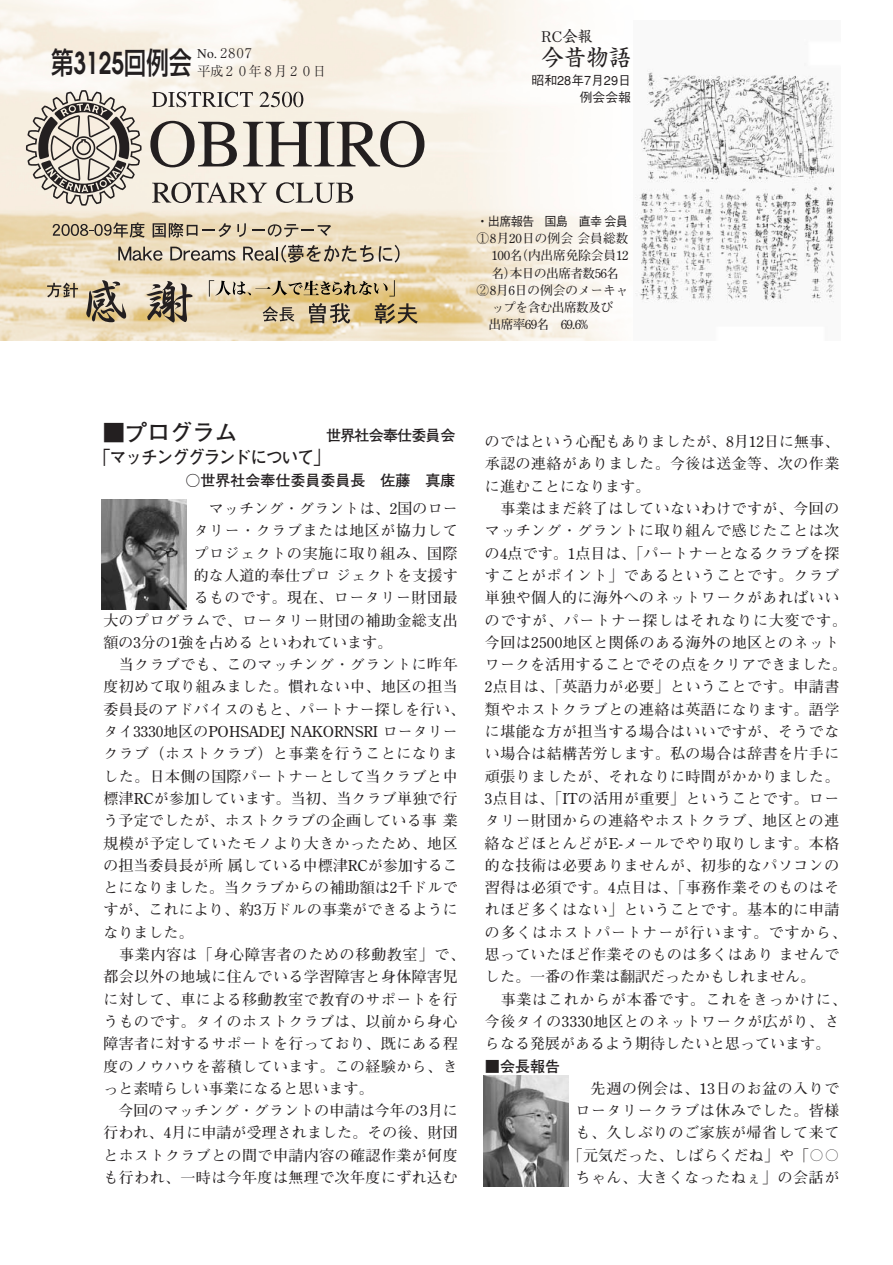
<style>
.page{position:relative;width:893px;height:1265px;background:#fff}
.page>*{position:absolute;margin:0;border:0;box-sizing:border-box;transform-origin:0 0}
.t1{font:500 30px "Shin Go";color:#231f20;scale:.75 1}
.t2{font:700 22.5px "Futo Go B101";color:#231f20}
.t3{font:22.5px "Shinsei Kai CBSK1";color:#231f20}
.t4{font:700 18px "Futo Go B101";letter-spacing:-.055em;color:#231f20;scale:.92 1}
.t5{font:700 15px/22.4px "Futo Min A101";letter-spacing:.03em;color:#231f20}
.t6{font:700 15px "Futo Min A101";letter-spacing:.005em;color:#231f20}
.t7{font:700 15px "Futo Min A101";color:#231f20}
.t8{font:700 15px "Futo Min A101";letter-spacing:.01em;color:#231f20}
.t9{font:700 15px "Futo Go B101";color:#231f20}
.t10{font:700 15px "Futo Min A101";letter-spacing:.05em;color:#231f20}
.t11{font:700 15px "Futo Go B101";letter-spacing:-.055em;color:#231f20}
.t12{font:15px "Shinsei Kai CBSK1";color:#231f20}
.t13{font:300 13.5px/17.2px "Ryumin";letter-spacing:-.05em;color:#231f20}
.t14{font:700 12.75px "Futo Min A101";letter-spacing:-.05em;color:#231f20}
.t15{font:700 12.75px "Futo Min A101";letter-spacing:-.015em;color:#231f20}
.t16{font:500 12.75px/16.5px "Gothic BBB";color:#231f20;text-align:right}
.t17{font:700 12.75px "Futo Min A101";letter-spacing:.005em;color:#231f20}
.t18{font:500 12.75px "Gothic BBB";letter-spacing:-.055em;color:#231f20;scale:.95 1}
.s1{font-family:"Avant Garde";font-weight:600}
</style>
<div class="page">
<img style="left:1px;top:0;width:612px;height:340px">
<svg style="left:26px;top:90px;width:115px;height:116px;background:#bbb4ab"></svg>
<svg style="left:152px;top:182px;width:115px;height:21px;background:#b7b1a9"></svg>
<svg style="left:276px;top:182px;width:77px;height:21px;background:#bcb7ae"></svg>
<svg style="left:53px;top:222px;width:92px;height:16px"></svg>
<svg style="left:153px;top:223px;width:78px;height:15px"></svg>
<svg style="left:237px;top:223px;width:9px;height:14px"></svg>
<svg style="left:252px;top:224px;width:79px;height:13px"></svg>
<svg style="left:118px;top:247px;width:44px;height:14px"></svg>
<svg style="left:170px;top:247px;width:65px;height:14px"></svg>
<svg style="left:243px;top:245px;width:130px;height:18px;background:#b3a791"></svg>
<svg style="left:379px;top:245px;width:20px;height:18px"></svg>
<svg style="left:47px;top:282px;width:31px;height:15px"></svg>
<svg style="left:263px;top:306px;width:31px;height:16px"></svg>
<svg style="left:309px;top:303px;width:41px;height:20px"></svg>
<svg style="left:375px;top:303px;width:43px;height:21px"></svg>
<svg style="left:86px;top:280px;width:40px;height:42px;background:#a3967f"></svg>
<svg style="left:146px;top:281px;width:47px;height:41px;background:#9c917c"></svg>
<svg style="left:152px;top:92px;width:101px;height:15px"></svg>
<svg style="left:259px;top:91px;width:44px;height:16px"></svg>
<svg style="left:150px;top:121px;width:87px;height:46px;background:#aba59d"></svg>
<svg style="left:243px;top:121px;width:181px;height:46px;background:#aca79f"></svg>
<svg style="left:209px;top:280px;width:186px;height:17px;background:#bead86"></svg>
<img style="left:635px;top:70px;width:200px;height:233px">
<svg style="left:102px;top:500px;width:85px;height:110px"></svg>
<img style="left:102px;top:499px;width:84px;height:110px">
<div style="left:483px;top:1076px;width:91px;height:110px;background:linear-gradient(to bottom,#fff,#fff)"></div>
<img style="left:483px;top:1076px;width:85px;height:110px">
<h1 class="t1" style="left:51px;top:51px;width:189px">第<span class="s1">3125</span>回例会</h1>
<p class="t13" style="left:197px;top:47px;width:130px">No. ２８０７<br>平成２０年８月２０日</p>
<p class="t12" style="left:541px;top:31px;width:53px">RC会報</p>
<h2 class="t3" style="left:541px;top:49px;width:91px">今昔物語</h2>
<p class="t16" style="left:531px;top:74px;width:101px">昭和28年7月29日例会会報</p>
<p class="t18" style="left:476px;top:216px;width:161px">・出席報告 国島　直幸会員</p>
<p class="t17" style="left:476px;top:234px;width:154px">①8月20日の例会会員総数</p>
<p class="t15" style="left:491px;top:251px;width:139px">100名（内出席免除会員12</p>
<p class="t14" style="left:491px;top:268px;width:129px">名）本日の出席者数56名</p>
<p class="t15" style="left:476px;top:286px;width:154px">②8月6日の例会のメーキャ</p>
<p class="t14" style="left:491px;top:303px;width:123px">ップを含む出席数及び</p>
<p class="t14" style="left:488px;top:320px;width:101px">出席率69名　69.6%</p>
<h2 class="t2" style="left:102px;top:424px;width:137px">■プログラム</h2>
<p class="t11" style="left:326px;top:430px;width:131px">世界社会奉仕委員会</p>
<p class="t4" style="left:94px;top:450px;width:257px">「マッチンググランドについて」</p>
<p class="t9" style="left:185px;top:474px;width:272px">○世界社会奉仕委員委員長　佐藤　真康</p>
<p class="t6" style="left:209px;top:503px;width:250px">マッチング・グラントは、2国のロー</p>
<p class="t5" style="left:194px;top:521px;width:265px">タリー・クラブまたは地区が協力して</p>
<p class="t5" style="left:194px;top:544px;width:265px">プロジェクトの実施に取り組み、国際</p>
<p class="t5" style="left:194px;top:566px;width:265px">的な人道的奉仕プロジェクトを支援す</p>
<p class="t5" style="left:194px;top:588px;width:265px">るものです。現在、ロータリー財団最</p>
<p class="t5" style="left:103px;top:611px;width:356px">大のプログラムで、ロータリー財団の補助金総支出</p>
<p class="t7" style="left:103px;top:637px;width:290px">額の3分の1強を占めるといわれています。</p>
<p class="t5" style="left:119px;top:655px;width:340px">当クラブでも、このマッチング・グラントに昨年</p>
<p class="t5" style="left:103px;top:677px;width:356px">度初めて取り組みました。慣れない中、地区の担当</p>
<p class="t6" style="left:103px;top:704px;width:363px">委員長のアドバイスのもと、パートナー探しを行い、</p>
<p class="t7" style="left:103px;top:726px;width:356px">タイ3330地区のPOHSADEJ NAKORNSRI ロータリー</p>
<p class="t5" style="left:103px;top:744px;width:356px">クラブ（ホストクラブ）と事業を行うことになりま</p>
<p class="t5" style="left:103px;top:767px;width:356px">した。日本側の国際パートナーとして当クラブと中</p>
<p class="t5" style="left:103px;top:789px;width:356px">標津RCが参加しています。当初、当クラブ単独で行</p>
<p class="t8" style="left:103px;top:815px;width:356px">う予定でしたが、ホストクラブの企画している事業</p>
<p class="t5" style="left:103px;top:834px;width:356px">規模が予定していたモノより大きかったため、地区</p>
<p class="t7" style="left:103px;top:860px;width:356px">の担当委員長が所属している中標津RCが参加するこ</p>
<p class="t6" style="left:103px;top:882px;width:356px">とになりました。当クラブからの補助額は2千ドルで</p>
<p class="t6" style="left:103px;top:904px;width:356px">すが、これにより、約3万ドルの事業ができるように</p>
<p class="t5" style="left:103px;top:923px;width:92px">なりました。</p>
<p class="t10" style="left:119px;top:949px;width:347px">事業内容は「身心障害者のための移動教室」で、</p>
<p class="t5" style="left:103px;top:967px;width:356px">都会以外の地域に住んでいる学習障害と身体障害児</p>
<p class="t5" style="left:103px;top:990px;width:356px">に対して、車による移動教室で教育のサポートを行</p>
<p class="t5" style="left:103px;top:1012px;width:356px">うものです。タイのホストクラブは、以前から身心</p>
<p class="t5" style="left:103px;top:1034px;width:356px">障害者に対するサポートを行っており、既にある程</p>
<p class="t5" style="left:103px;top:1056px;width:356px">度のノウハウを蓄積しています。この経験から、き</p>
<p class="t7" style="left:103px;top:1083px;width:272px">っと素晴らしい事業になると思います。</p>
<p class="t6" style="left:118px;top:1105px;width:341px">今回のマッチング・グラントの申請は今年の3月に</p>
<p class="t6" style="left:103px;top:1127px;width:356px">行われ、4月に申請が受理されました。その後、財団</p>
<p class="t5" style="left:103px;top:1146px;width:356px">とホストクラブとの間で申請内容の確認作業が何度</p>
<p class="t5" style="left:103px;top:1168px;width:356px">も行われ、一時は今年度は無理で次年度にずれ込む</p>
<p class="t5" style="left:485px;top:432px;width:356px;text-align:justify">のではという心配もありましたが、8月12日に無事、承認の連絡がありました。今後は送金等、次の作業に進むことになります。</p>
<p class="t5" style="left:485px;top:499px;width:363px;text-indent:15px">事業はまだ終了はしていないわけですが、今回のマッチング・グラントに取り組んで感じたことは次の4点です。1点目は、「パートナーとなるクラブを探すことがポイント」であるということです。クラブ単独や個人的に海外へのネットワークがあればいいのですが、パートナー探しはそれなりに大変です。今回は2500地区と関係のある海外の地区とのネットワークを活用することでその点をクリアできました。<br>2点目は、「英語力が必要」ということです。申請書類やホストクラブとの連絡は英語になります。語学に堪能な方が担当する場合はいいですが、そうでない場合は結構苦労します。私の場合は辞書を片手に頑張りましたが、それなりに時間がかかりました。<br>3点目は、「ITの活用が重要」ということです。ロータリー財団からの連絡やホストクラブ、地区との連絡などほとんどがE-メールでやり取りします。本格的な技術は必要ありませんが、初歩的なパソコンの習得は必須です。4点目は、「事務作業そのものはそれほど多くはない」ということです。基本的に申請の多くはホストパートナーが行います。ですから、思っていたほど作業そのものは多くはありませんでした。一番の作業は翻訳だったかもしれません。</p>
<p class="t5" style="left:485px;top:990px;width:363px;text-indent:16px">事業はこれからが本番です。これをきっかけに、今後タイの3330地区とのネットワークが広がり、さらなる発展があるよう期待したいと思っています。</p>
<p class="t9" style="left:485px;top:1060px;width:77px">■会長報告</p>
<p class="t5" style="left:568px;top:1079px;width:273px;text-align:right">先週の例会は、13日のお盆の入りで<br>ロータリークラブは休みでした。皆様も、久しぶりのご家族が帰省して来て「元気だった、しばらくだね」や「〇〇ちゃん、大きくなったねぇ」の会話が</p>
</div>
